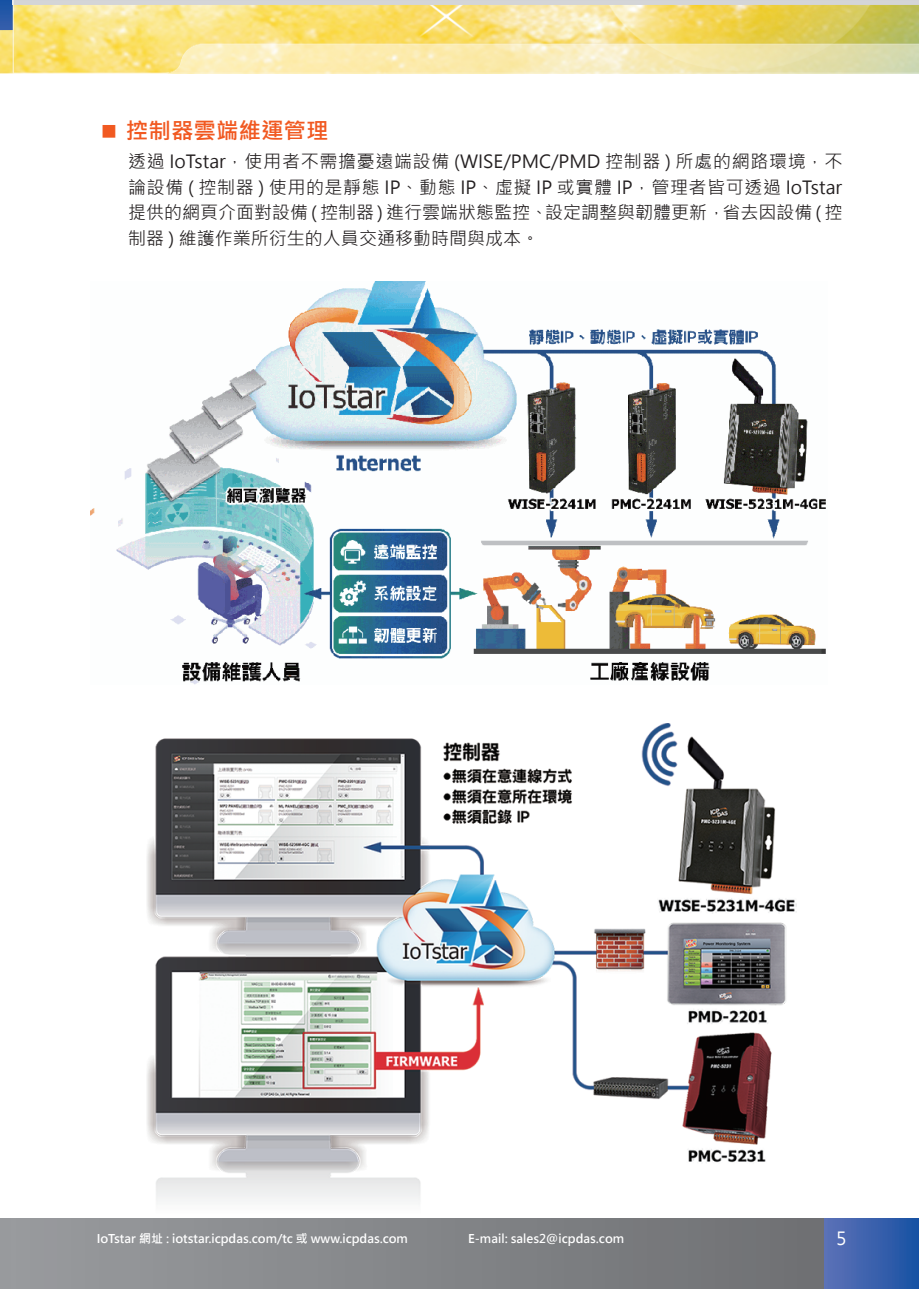
<style>
.page{position:relative;width:919px;height:1289px;background:#fff}
.page>*{position:absolute;margin:0;border:0;box-sizing:border-box;transform-origin:0 0}
.t1{font:700 22.5px "Microsoft Jheng Hei";color:#f15921}
.t2{font:18px/25.5px "Microsoft Jheng Hei";color:#231f20;text-align:justify}
.t3{font:18px "Microsoft Jheng Hei";color:#fff}
.t4{font:700 12px "Microsoft Jheng Hei";color:#fff}
</style>
<div class="page">
<img style="left:91px;top:282px;width:735px;height:402px">
<img style="left:147px;top:723px;width:649px;height:479px">
<div style="left:14px;top:0;width:904px;height:5px;background:#d4d5d7"></div>
<img style="left:0;top:30px;width:13px;height:43px">
<img style="left:163px;top:5px;width:755px;height:68px">
<svg style="left:0;top:0;width:13px;height:30px"></svg>
<div style="left:0;top:1218px;width:13px;height:70px;background:#989a9d"></div>
<div style="left:823px;top:1218px;width:95px;height:70px;background:linear-gradient(to right,#5e72b7,#1952a3)"></div>
<div style="left:13px;top:1218px;width:810px;height:70px;background:linear-gradient(to right,#999b9e,#6f7073)"></div>
<img style="left:170px;top:44px;width:748px;height:29px">
<img style="left:13px;top:5px;width:150px;height:68px">
<p class="t1" style="left:126px;top:117px;width:204px">控制器雲端維運管理</p>
<p class="t2" style="left:128px;top:149px;width:715px">透過 IoTstar，使用者不需擔憂遠端設備 (WISE/PMC/PMD 控制器 ) 所處的網路環境，不論設備 ( 控制器 ) 使用的是靜態 IP、動態 IP、虛擬 IP 或實體 IP，管理者皆可透過 IoTstar提供的網頁介面對設備 ( 控制器 ) 進行雲端狀態監控、設定調整與韌體更新，省去因設備 ( 控制器 ) 維護作業所衍生的人員交通移動時間與成本。</p>
<p class="t4" style="left:97px;top:1231px;width:313px">IoTstar 網址 : iotstar.icpdas.com/tc 或 www.icpdas.com</p>
<p class="t4" style="left:468px;top:1231px;width:157px">E-mail: sales2@icpdas.com</p>
<p class="t3" style="left:835px;top:1227px;width:12px">5</p>
</div>
